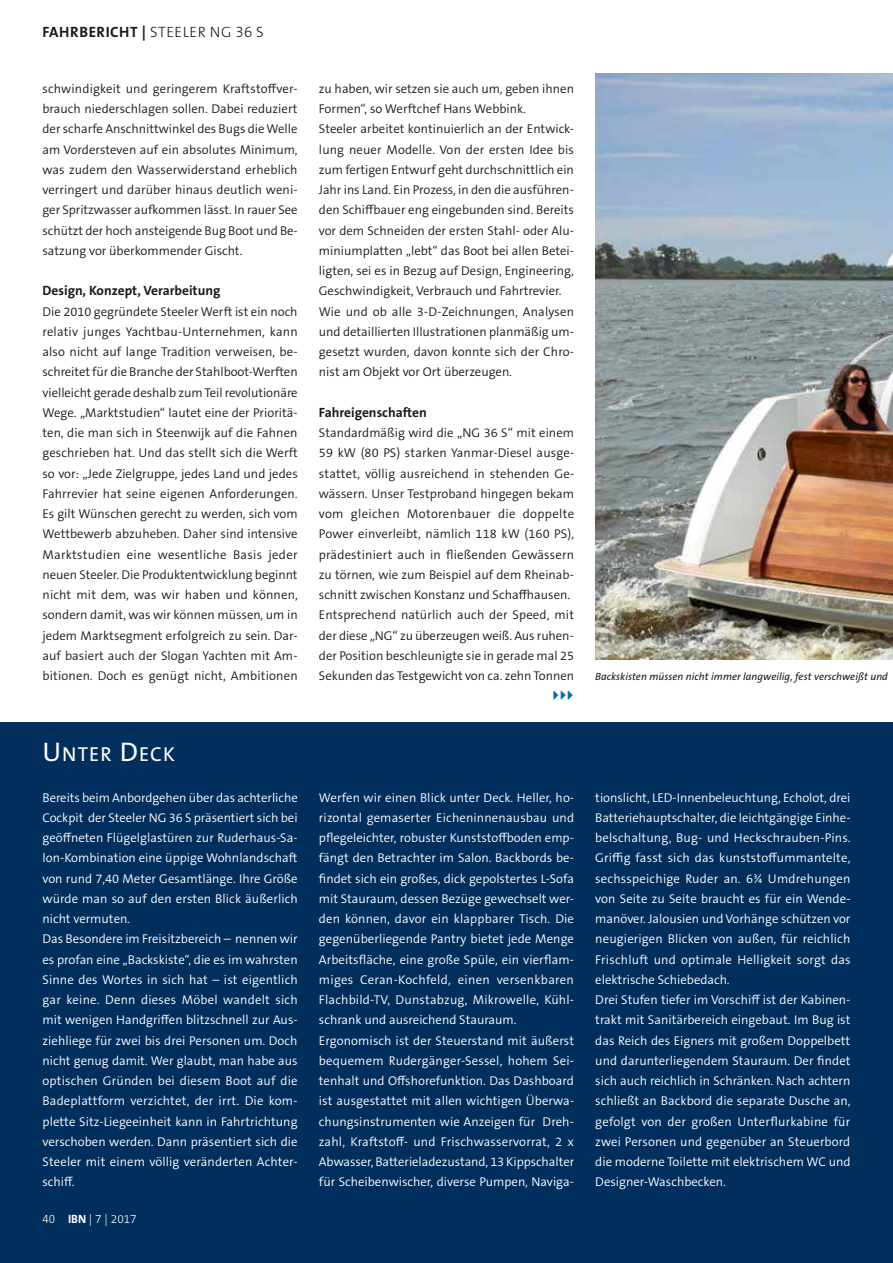
<style>
.page{position:relative;width:893px;height:1263px;background:#fff}
.page>*{position:absolute;margin:0;border:0;box-sizing:border-box;transform-origin:0 0}
.t1{font:20.25px "The Sans B W5 Plain";letter-spacing:.055em;color:#fff}
.t2{font:300 15px "The Sans B W3";letter-spacing:.035em;color:#1a1a18}
.t3{font:700 15px "The Sans B W7";color:#1a1a18}
.t4{font:700 13.5px "The Sans B W7";color:#1a1a18}
.t5{font:300 12.75px/20.2px "The Sans B W4";color:#fff}
.t6{font:300 12.75px/20.2px "The Sans B W4";color:#1a1a18;text-align:justify}
.t7{font:300 12px "The Sans B W3";color:#fff;scale:.96 1}
.t8{font:italic 10.5px "The Sans B W5 Plain";letter-spacing:.005em;color:#1a1a18}
.s1{font-family:"The Sans B W7";font-weight:700}
.s2{font-size:27px}
</style>
<div class="page">
<div style="left:0;top:723px;width:893px;height:540px;background:#002f5d"></div>
<img style="left:595px;top:73px;width:298px;height:587px">
<p class="t3" style="left:43px;top:22px;width:17px">Fahrbericht</p>
<p class="t2" style="left:142px;top:22px;width:124px"><span class="s1">|</span> STEELER NG 36 S</p>
<p class="t6" style="left:43px;top:78px;width:257px">schwindigkeit und geringerem Kraftstoffver&shy;brauch niederschlagen sollen. Dabei reduziert der scharfe Anschnittwinkel des Bugs die Welle am Vordersteven auf ein absolutes Minimum, was zudem den Wasserwiderstand erheblich verringert und darüber hinaus deutlich weni&shy;ger Spritzwasser aufkommen lässt. In rauer See schützt der hoch ansteigende Bug Boot und Be&shy;satzung vor überkommender Gischt.</p>
<p class="t4" style="left:43px;top:282px;width:179px">Design, Konzept, Verarbeitung</p>
<p class="t6" style="left:43px;top:301px;width:257px">Die 2010 gegründete Steeler Werft ist ein noch relativ junges Yachtbau-Unternehmen, kann also nicht auf lange Tradition verweisen, be&shy;schreitet für die Branche der Stahlboot-Werften vielleicht gerade deshalb zum Teil revolutionäre Wege. „Marktstudien“ lautet eine der Prioritä&shy;ten, die man sich in Steenwijk auf die Fahnen geschrieben hat. Und das stellt sich die Werft so vor: „Jede Zielgruppe, jedes Land und jedes Fahrrevier hat seine eigenen Anforderungen.<br>Es gilt Wünschen gerecht zu werden, sich vom Wettbewerb abzuheben. Daher sind intensive Marktstudien eine wesentliche Basis jeder neuen Steeler. Die Produktentwicklung beginnt nicht mit dem, was wir haben und können, sondern damit, was wir können müssen, um in jedem Marktsegment erfolgreich zu sein. Dar&shy;auf basiert auch der Slogan Yachten mit Am&shy;bitionen. Doch es genügt nicht, Ambitionen</p>
<p class="t6" style="left:319px;top:78px;width:257px;text-align:left">zu haben, wir setzen sie auch um, geben ihnen Formen“, so Werftchef Hans Webbink.<br>Steeler arbeitet kontinuierlich an der Entwick&shy;lung neuer Modelle. Von der ersten Idee bis zum fertigen Entwurf geht durchschnittlich ein Jahr ins Land. Ein Prozess, in den die ausführen&shy;den Schiffbauer eng eingebunden sind. Bereits vor dem Schneiden der ersten Stahl- oder Alu&shy;miniumplatten „lebt“ das Boot bei allen Betei&shy;ligten, sei es in Bezug auf Design, Engineering, Geschwindigkeit, Verbrauch und Fahrtrevier.<br>Wie und ob alle 3-D-Zeichnungen, Analysen und detaillierten Illustrationen planmäßig um&shy;gesetzt wurden, davon konnte sich der Chro&shy;nist am Objekt vor Ort überzeugen.</p>
<p class="t4" style="left:319px;top:404px;width:110px">Fahreigenschaften</p>
<p class="t6" style="left:319px;top:423px;width:257px;text-align:left">Standardmäßig wird die „NG 36 S“ mit einem 59 kW (80 PS) starken Yanmar-Diesel ausge&shy;stattet, völlig ausreichend in stehenden Ge&shy;wässern. Unser Testproband hingegen bekam vom gleichen Motorenbauer die doppelte Power einverleibt, nämlich 118 kW (160 PS), prädestiniert auch in fließenden Gewässern zu törnen, wie zum Beispiel auf dem Rheinab&shy;schnitt zwischen Konstanz und Schaffhausen.<br>Entsprechend natürlich auch der Speed, mit der diese „NG“ zu überzeugen weiß. Aus ruhen&shy;der Position beschleunigte sie in gerade mal 25<br>Sekunden das Testgewicht von ca. zehn Tonnen</p>
<p class="t8" style="left:595px;top:670px;width:294px">Backskisten müssen nicht immer langweilig, fest verschweißt und</p>
<h1 class="t1" style="left:43px;top:741px;width:134px"><span class="s2">U</span>NTER <span class="s2">D</span>ECK</h1>
<p class="t5" style="left:43px;top:787px;width:257px">Bereits beim Anbordgehen über das achterliche Cockpit der Steeler NG 36 S präsentiert sich bei geöffneten Flügelglastüren zur Ruderhaus-Sa&shy;lon-Kombination eine üppige Wohnlandschaft von rund 7,40 Meter Gesamtlänge. Ihre Größe würde man so auf den ersten Blick äußerlich nicht vermuten.<br>Das Besondere im Freisitzbereich – nennen wir es profan eine „Backskiste“, die es im wahrsten Sinne des Wortes in sich hat – ist eigentlich gar keine. Denn dieses Möbel wandelt sich mit wenigen Handgriffen blitzschnell zur Aus&shy;ziehliege für zwei bis drei Personen um. Doch nicht genug damit. Wer glaubt, man habe aus optischen Gründen bei diesem Boot auf die Badeplattform verzichtet, der irrt. Die kom&shy;plette Sitz-Liegeeinheit kann in Fahrtrichtung verschoben werden. Dann präsentiert sich die Steeler mit einem völlig veränderten Achter&shy;schiff.</p>
<p class="t5" style="left:319px;top:787px;width:257px">Werfen wir einen Blick unter Deck. Heller, ho&shy;rizontal gemaserter Eicheninnenausbau und pflegeleichter, robuster Kunststoffboden emp&shy;fängt den Betrachter im Salon. Backbords be&shy;findet sich ein großes, dick gepolstertes L-Sofa mit Stauraum, dessen Bezüge gewechselt wer&shy;den können, davor ein klappbarer Tisch. Die gegenüberliegende Pantry bietet jede Menge Arbeitsfläche, eine große Spüle, ein vierflam&shy;miges Ceran-Kochfeld, einen versenkbaren Flachbild-TV, Dunstabzug, Mikrowelle, Kühl&shy;schrank und ausreichend Stauraum.<br>Ergonomisch ist der Steuerstand mit äußerst bequemem Rudergänger-Sessel, hohem Sei&shy;tenhalt und Offshorefunktion. Das Dashboard ist ausgestattet mit allen wichtigen Überwa&shy;chungsinstrumenten wie Anzeigen für Dreh&shy;zahl, Kraftstoff- und Frischwasservorrat, 2 x Abwasser, Batterieladezustand, 13 Kippschalter für Scheibenwischer, diverse Pumpen, Naviga-</p>
<p class="t5" style="left:595px;top:787px;width:257px">tionslicht, LED-Innenbeleuchtung, Echolot, drei Batteriehauptschalter, die leichtgängige Einhe&shy;belschaltung, Bug- und Heckschrauben-Pins.<br>Griffig fasst sich das kunststoffummantelte, sechsspeichige Ruder an. 6¾ Umdrehungen von Seite zu Seite braucht es für ein Wende&shy;manöver. Jalousien und Vorhänge schützen vor neugierigen Blicken von außen, für reichlich Frischluft und optimale Helligkeit sorgt das elektrische Schiebedach.<br>Drei Stufen tiefer im Vorschiff ist der Kabinen&shy;trakt mit Sanitärbereich eingebaut. Im Bug ist das Reich des Eigners mit großem Doppelbett und darunterliegendem Stauraum. Der findet sich auch reichlich in Schränken. Nach achtern schließt an Backbord die separate Dusche an, gefolgt von der großen Unterflurkabine für zwei Personen und gegenüber an Steuerbord die moderne Toilette mit elektrischem WC und Designer-Waschbecken.</p>
<p class="t7" style="left:43px;top:1211px;width:100px">40 <span class="s1">IBN</span> | 7 | 2017</p>
</div>
